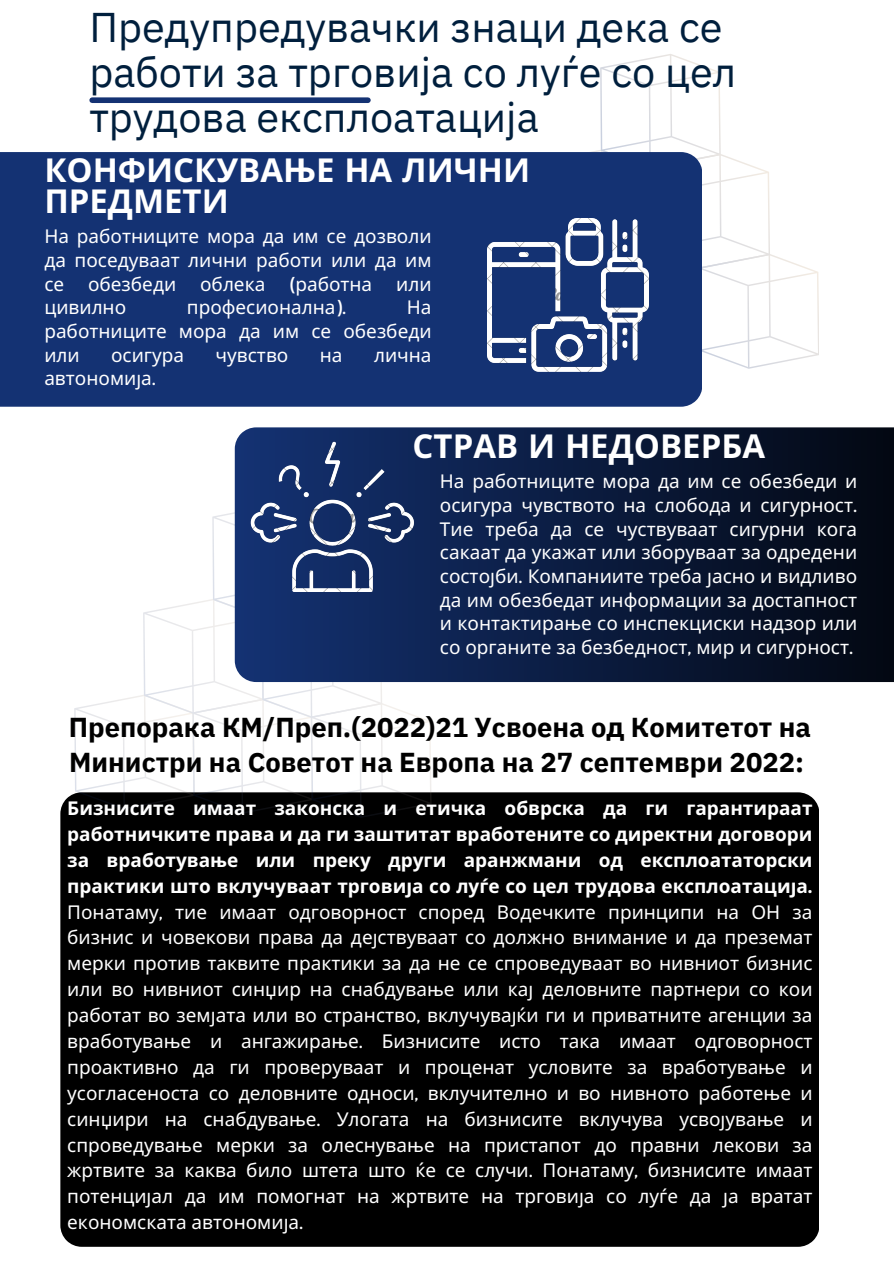
<style>
.page{position:relative;width:894px;height:1264px;background:#fff}
.page>*{position:absolute;margin:0;border:0;box-sizing:border-box;transform-origin:0 0}
.t1{font:41.4px/45px "IBM Plex Sans";color:#001f3d}
.t2{font:700 32.85px/30.3px "Noto Sans";color:#fff}
.t3{font:700 27.3px/34.8px "IBM Plex Sans";color:#000}
.t4{font:19.05px/25.8px "Noto Sans";color:#fff;text-align:justify}
.s1{font-family:"Montserrat"}
.s2{font-weight:700}
.s3{font-family:"Montserrat";font-weight:700}
</style>
<div class="page">
<svg style="left:591px;top:54px;width:227px;height:315px"></svg>
<div style="left:0;top:152px;width:702px;height:255px;background:#143273"></div>
<div style="left:60px;top:792px;width:758px;height:454px;background:#000"></div>
<svg style="left:74px;top:503px;width:357px;height:315px"></svg>
<svg style="left:235px;top:427px;width:658px;height:255px;background:#0b1b3d"></svg>
<div style="left:92px;top:97px;width:276px;height:6px;background:#143273"></div>
<img style="left:487px;top:219px;width:161px;height:153px">
<img style="left:248px;top:442px;width:167px;height:149px">
<h1 class="t1" style="left:89px;top:4px;width:648px">Предупредувачки знаци дека се работи за трговија со луѓе со цел трудова експлоатација</h1>
<p class="t2" style="left:44px;top:154px;width:487px">КОНФИСКУВАЊЕ НА ЛИЧНИ<br>ПРЕДМЕТИ</p>
<p class="t4" style="left:44px;top:224px;width:388px;line-height:23.7px">На работниците мора да им се дозволи да поседуваат лични работи или да им се</p>
<p class="t4" style="left:88px;top:270px;width:90px">обезбеди</p>
<p class="t4" style="left:200px;top:270px;width:67px">облека</p>
<p class="t4" style="left:289px;top:270px;width:84px"><span class="s1">(</span>работна</p>
<p class="t4" style="left:396px;top:270px;width:37px">или</p>
<p class="t4" style="left:44px;top:294px;width:83px">цивилно</p>
<p class="t4" style="left:187px;top:294px;width:161px">професионална<span class="s1">).</span></p>
<p class="t4" style="left:44px;top:295px;width:388px;line-height:23.7px;text-indent:362px">На работниците мора да им се обезбеди или</p>
<p class="t4" style="left:111px;top:341px;width:74px">осигура</p>
<p class="t4" style="left:215px;top:341px;width:74px">чувство</p>
<p class="t4" style="left:320px;top:341px;width:24px">на</p>
<p class="t4" style="left:374px;top:341px;width:59px">лична</p>
<p class="t4" style="left:44px;top:365px;width:113px">автономија<span class="s1">.</span></p>
<h2 class="t2" style="left:412px;top:430px;width:354px">СТРАВ И НЕДОВЕРБА</h2>
<p class="t4" style="left:440px;top:469px;width:418px;line-height:23.7px">На работниците мора да им се обезбеди и осигура чувството на слобода и сигурност<span class="s1">.<br></span>Тие треба да се чуствуваат сигурни кога сакаат да укажат или зборуваат за одредени состојби<span class="s1">.</span> Компаниите треба јасно и видливо да им обезбедат информации за достапност и контактирање со инспекциски надзор или со органите за безбедност<span class="s1">,</span> мир и сигурност<span class="s1">.</span></p>
<p class="t3" style="left:69px;top:709px;width:743px">Препорака КМ/Преп.(2022)21 Усвоена од Комитетот на<br>Министри на Советот на Европа на 27 септември 2022:</p>
<h2 class="t4" style="left:67px;top:794px;width:746px"><span class="s2">Бизнисите имаат законска и етичка обврска да ги гарантираат работничките права и да ги заштитат вработените со директни договори за вработување или преку други аранжмани од експлоататорски практики што вклучуваат трговија со луѓе со цел трудова експлоатација</span><span class="s3">.<br></span>Понатаму<span class="s1">,</span> тие имаат одговорност според Водечките принципи на ОН за бизнис и човекови права да дејствуваат со должно внимание и да преземат мерки против таквите практики за да не се спроведуваат во нивниот бизнис или во нивниот синџир на снабдување или кај деловните партнери со кои работат во земјата или во странство<span class="s1">,</span> вклучувајќи ги и приватните агенции за вработување и ангажирање<span class="s1">.</span> Бизнисите исто така имаат одговорност проактивно да ги проверуваат и проценат условите за вработување и усогласеноста со деловните односи<span class="s1">,</span> вклучително и во нивното работење и синџири на снабдување<span class="s1">.</span> Улогата на бизнисите вклучува усвојување и спроведување мерки за олеснување на пристапот до правни лекови за жртвите за каква било штета што ќе се случи<span class="s1">.</span> Понатаму<span class="s1">,</span> бизнисите имаат потенцијал да им помогнат на жртвите на трговија со луѓе да ја вратат</h2>
<p class="t4" style="left:67px;top:1208px;width:237px">економската автономија<span class="s1">.</span></p>
</div>
